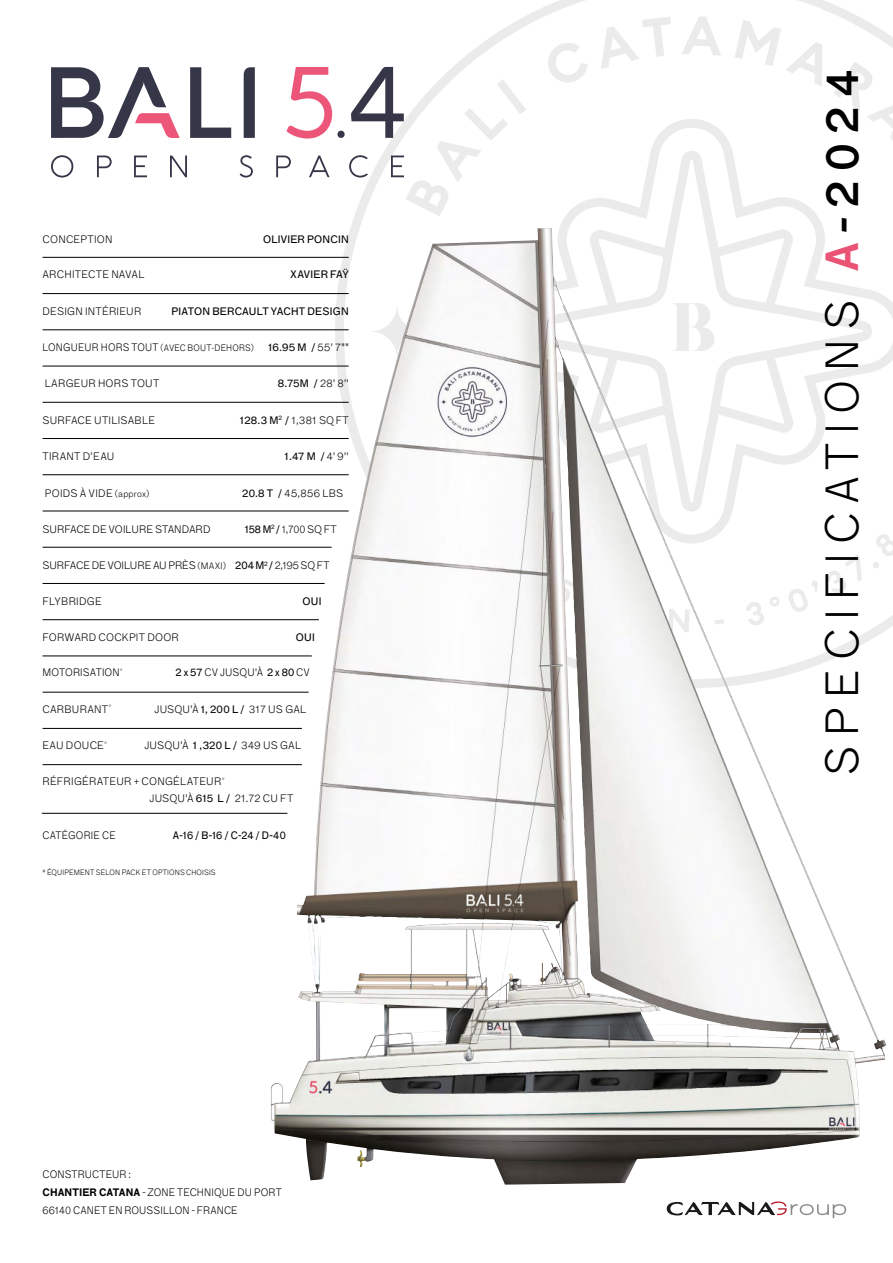
<style>
.page{position:relative;width:893px;height:1263px;background:#fff}
.page>*{position:absolute;margin:0;border:0;box-sizing:border-box;transform-origin:0 0}
.t1{font:100 45px "F Grotesk";letter-spacing:.2em;color:#000}
.t2{font:100 10.5px/17px "F Grotesk";letter-spacing:.015em;color:#000}
.t3{font:10.5px "F Grotesk";letter-spacing:.02em;color:#000}
.t4{font:100 10.5px/18.5px "F Grotesk";letter-spacing:.015em;color:#000;scale:.96 1}
.t5{font:100 10.5px "F Grotesk";letter-spacing:-.01em;color:#000}
.t6{font:100 10.5px "F Grotesk";letter-spacing:.015em;color:#000;scale:.95 1}
.t7{font:10.5px "F Grotesk";letter-spacing:.02em;color:#000;scale:.95 1}
.t8{font:100 9px "F Grotesk";letter-spacing:.025em;color:#000;scale:.94 1}
.t9{font:100 7.5px "F Grotesk";letter-spacing:.015em;color:#000;scale:.96 1}
.s1{font-size:10.5px}
.s2{font-weight:100}
.s3{font-weight:400}
.s4{font-size:9px}
.s5{font-weight:700}
.s6{font-family:"F Grotesk Demi";font-weight:400;color:#eb5374}
.s7{font-family:"F Grotesk Demi";font-weight:400}
</style>
<div class="page">
<svg style="left:351px;top:0;width:542px;height:630px"></svg>
<svg style="left:51px;top:67px;width:204px;height:71px"></svg>
<svg style="left:286px;top:67px;width:59px;height:72px"></svg>
<svg style="left:351px;top:67px;width:53px;height:71px"></svg>
<svg style="left:51px;top:155px;width:22px;height:23px"></svg>
<svg style="left:97px;top:156px;width:15px;height:21px"></svg>
<svg style="left:134px;top:156px;width:13px;height:21px"></svg>
<svg style="left:170px;top:156px;width:17px;height:21px"></svg>
<svg style="left:240px;top:155px;width:13px;height:23px"></svg>
<svg style="left:276px;top:156px;width:15px;height:21px"></svg>
<svg style="left:309px;top:156px;width:21px;height:21px"></svg>
<svg style="left:349px;top:155px;width:19px;height:23px"></svg>
<svg style="left:391px;top:156px;width:13px;height:21px"></svg>
<svg style="left:667px;top:1201px;width:179px;height:17px"></svg>
<hr style="left:43px;top:257px;width:306px;height:1px;background:#000">
<hr style="left:43px;top:293px;width:306px;height:1px;background:#000">
<hr style="left:43px;top:329px;width:306px;height:1px;background:#000">
<hr style="left:43px;top:366px;width:306px;height:1px;background:#000">
<hr style="left:43px;top:402px;width:306px;height:1px;background:#000">
<hr style="left:43px;top:438px;width:306px;height:1px;background:#000">
<hr style="left:43px;top:474px;width:306px;height:1px;background:#000">
<hr style="left:43px;top:511px;width:306px;height:1px;background:#000">
<hr style="left:43px;top:547px;width:289px;height:1px;background:#000">
<hr style="left:43px;top:583px;width:282px;height:1px;background:#000">
<hr style="left:43px;top:619px;width:276px;height:1px;background:#000">
<hr style="left:43px;top:655px;width:269px;height:1px;background:#000">
<hr style="left:43px;top:692px;width:266px;height:1px;background:#000">
<hr style="left:43px;top:728px;width:259px;height:1px;background:#000">
<hr style="left:43px;top:764px;width:259px;height:1px;background:#000">
<hr style="left:42px;top:813px;width:245px;height:1px;background:#000">
<img style="left:271px;top:228px;width:615px;height:957px">
<p class="t2" style="left:43px;top:231px;width:72px">CONCEPTION</p>
<p class="t3" style="left:263px;top:233px;width:87px">OLIVIER PONCIN</p>
<p class="t2" style="left:43px;top:266px;width:103px">ARCHITECTE NAVAL</p>
<p class="t3" style="left:291px;top:269px;width:60px">XAVIER FAŸ</p>
<p class="t2" style="left:43px;top:303px;width:100px">DESIGN INTÉRIEUR</p>
<p class="t3" style="left:172px;top:305px;width:179px">PIATON BERCAULT YACHT DESIGN</p>
<p class="t8" style="left:43px;top:343px;width:226px"><span class="s1">LONGUEUR HORS TOUT</span> (AVEC BOUT-DEHORS)</p>
<p class="t3" style="left:268px;top:342px;width:82px">16.95 M / <span class="s2">55' 7""</span></p>
<p class="t2" style="left:45px;top:375px;width:116px">LARGEUR HORS TOUT</p>
<p class="t3" style="left:278px;top:378px;width:72px">8.75M / <span class="s2">28' 8''</span></p>
<p class="t2" style="left:43px;top:412px;width:114px">SURFACE UTILISABLE</p>
<p class="t2" style="left:240px;top:412px;width:110px"><span class="s3">128.3 M</span><sup>2</sup> <span class="s3">/</span> 1,381 SQ FT</p>
<p class="t2" style="left:43px;top:448px;width:73px">TIRANT D’EAU</p>
<p class="t3" style="left:285px;top:451px;width:66px">1.47 M / <span class="s2">4' 9''</span></p>
<p class="t2" style="left:45px;top:484px;width:106px">POIDS À VIDE <span class="s4">(approx)</span></p>
<p class="t2" style="left:242px;top:484px;width:103px"><span class="s3">20.8 T /</span> 45,856 LBS</p>
<p class="t2" style="left:43px;top:521px;width:170px">SURFACE DE VOILURE STANDARD</p>
<p class="t6" style="left:245px;top:523px;width:99px"><span class="s3">158 M</span><sup>2</sup> <span class="s3">/</span> 1,700 SQ FT</p>
<p class="t5" style="left:43px;top:560px;width:289px">SURFACE DE VOILURE AU PRÈS <span class="s4">(MAXI)</span> <span class="s3">204 M</span><sup>2</sup> <span class="s3">/</span> 2,195 SQ FT</p>
<p class="t2" style="left:43px;top:593px;width:61px">FLYBRIDGE</p>
<p class="t3" style="left:303px;top:596px;width:20px">OUI</p>
<p class="t2" style="left:43px;top:628px;width:138px">FORWARD COCKPIT DOOR</p>
<p class="t3" style="left:296px;top:631px;width:20px">OUI</p>
<p class="t2" style="left:43px;top:664px;width:82px">MOTORISATION<sup>*</sup></p>
<p class="t2" style="left:176px;top:664px;width:136px"><span class="s3">2 x 57</span> CV JUSQU'À <span class="s3">2 x 80</span> CV</p>
<p class="t2" style="left:43px;top:700px;width:70px">CARBURANT<sup>*</sup></p>
<p class="t2" style="left:154px;top:700px;width:153px">JUSQU'À <span class="s3">1, 200 L /</span> 317 US GAL</p>
<p class="t2" style="left:43px;top:737px;width:66px">EAU DOUCE<sup>*</sup></p>
<p class="t2" style="left:144px;top:737px;width:158px">JUSQU'À <span class="s3">1 ,320 L /</span> 349 US GAL</p>
<p class="t2" style="left:150px;top:773px;width:145px;text-indent:-107px">RÉFRIGÉRATEUR + CONGÉLATEUR<sup>*<br></sup>JUSQU'À <span class="s3">615 L /</span> 21.72 CU FT</p>
<p class="t6" style="left:43px;top:829px;width:79px">CATÉGORIE CE</p>
<p class="t7" style="left:173px;top:829px;width:120px">A-16 / B-16 / C-24 / D-40</p>
<p class="t9" style="left:43px;top:868px;width:182px"><span class="s3">*</span> ÉQUIPEMENT SELON PACK ET OPTIONS CHOISIS</p>
<p class="t4" style="left:43px;top:1164px;width:251px">CONSTRUCTEUR :<br><span class="s5">CHANTIER CATANA</span> - ZONE TECHNIQUE DU PORT<br>66140 CANET EN ROUSSILLON - FRANCE</p>
<h1 class="t1" style="left:817px;top:775px;width:708px;rotate:-90deg">SPECIFICATIONS <span class="s6">A</span><span class="s7">-2024</span></h1>
</div>
